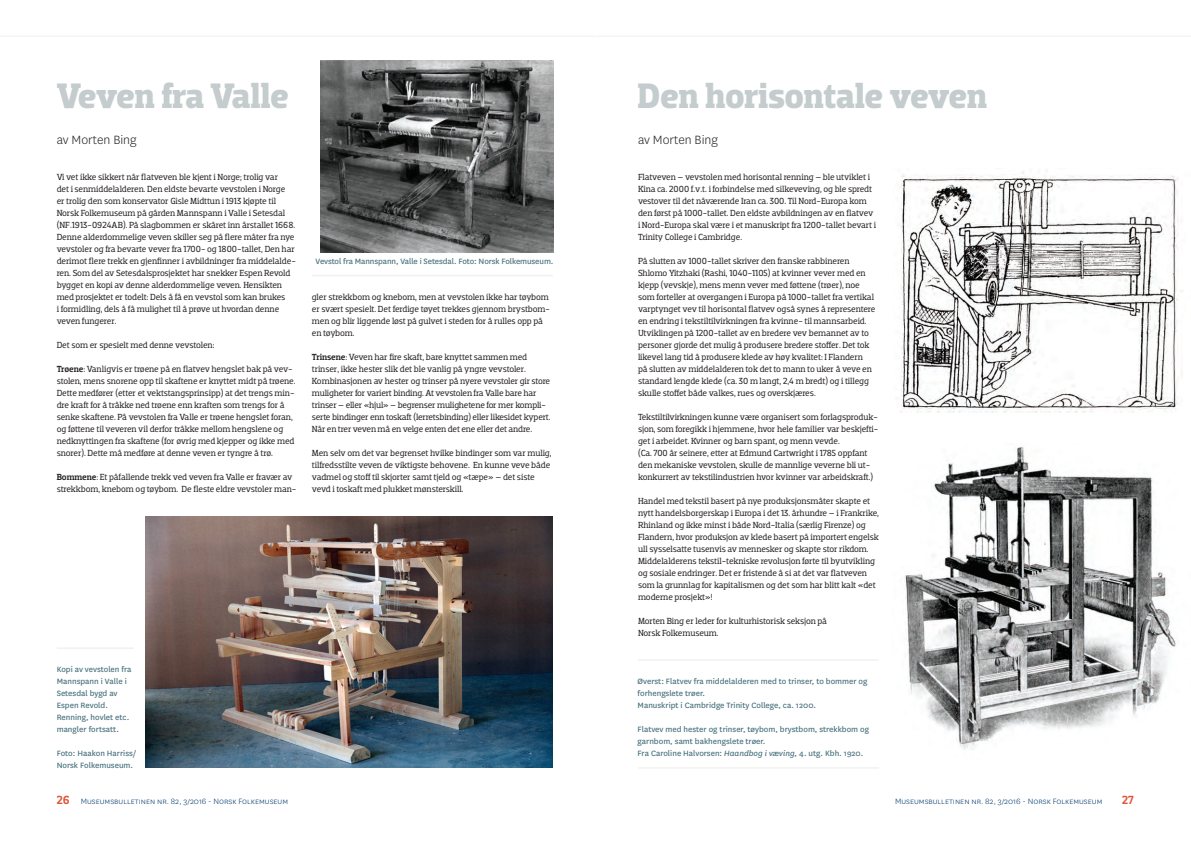
<style>
.page{position:relative;width:1191px;height:842px;background:#fff}
.page>*{position:absolute;margin:0;border:0;box-sizing:border-box;transform-origin:0 0}
.t1{font:700 36px "Dobra Slab";letter-spacing:-.015em;color:#c5ccce}
.t2{font:300 14px "National";color:#231f20}
.t3{font:500 12px "Dobra Slab";color:#e05336}
.t4{font:9px/12px "Dobra Slab";letter-spacing:-.015em;color:#231f20}
.t5{font:9px/12px "National";color:#466f7c}
.t6{font:300 9px "National";color:#01386b}
.s1{font-weight:500}
.s2{font-style:italic}
.s3{font-family:"Dobra Slab";font-weight:500;font-size:12px;color:#e05336}
</style>
<div class="page">
<hr style="left:0;top:36px;width:595px;height:1px;background:#f0f0ec">
<hr style="left:596px;top:36px;width:595px;height:1px;background:#f0f0ec">
<img style="left:901px;top:170px;width:281px;height:243px">
<img style="left:904px;top:446px;width:272px;height:304px">
<img style="left:320px;top:60px;width:233px;height:192px">
<img style="left:146px;top:516px;width:407px;height:252px">
<hr style="left:312px;top:275px;width:241px;height:1px;background:#f0f0ec">
<hr style="left:638px;top:767px;width:241px;height:2px;background:#f0f0ec">
<hr style="left:638px;top:659px;width:240px;height:2px;background:#f0f0ec">
<hr style="left:57px;top:647px;width:77px;height:2px;background:#f0f0ec">
<h1 class="t1" style="left:57px;top:75px;width:234px">Veven fra Valle</h1>
<h2 class="t2" style="left:57px;top:131px;width:81px">av Morten Bing</h2>
<p class="t4" style="left:57px;top:171px;width:241px">Vi vet ikke sikkert når flatveven ble kjent i Norge; trolig var<br>det i senmiddelalderen. Den eldste bevarte vevstolen i Norge<br>er trolig den som konservator Gisle Midttun i 1913 kjøpte til Norsk Folkemuseum på gården Mannspann i Valle i Setesdal (NF.1913-0924AB). På slagbommen er skåret inn årstallet 1668.<br>Denne alderdommelige veven skiller seg på flere måter fra nye vevstoler og fra bevarte vever fra 1700- og 1800-tallet, Den har derimot flere trekk en gjenfinner i avbildninger fra middelalde&shy;ren. Som del av Setesdalsprosjektet har snekker Espen Revold bygget en kopi av denne alderdommelige veven. Hensikten med prosjektet er todelt: Dels å få en vevstol som kan brukes<br>i formidling, dels å få mulighet til å prøve ut hvordan denne veven fungerer.</p>
<p class="t4" style="left:57px;top:339px;width:159px">Det som er spesielt med denne vevstolen:</p>
<p class="t4" style="left:57px;top:363px;width:240px"><span class="s1">Trøene</span>: Vanligvis er trøene på en flatvev hengslet bak på vev&shy;stolen, mens snorene opp til skaftene er knyttet midt på trøene.<br>Dette medfører (etter et vektstangsprinsipp) at det trengs min&shy;dre kraft for å tråkke ned trøene enn kraften som trengs for å senke skaftene. På vevstolen fra Valle er trøene hengslet foran, og føttene til veveren vil derfor tråkke mellom hengslene og nedknyttingen fra skaftene (for øvrig med kjepper og ikke med snorer). Dette må medføre at denne veven er tyngre å trø.</p>
<p class="t4" style="left:57px;top:471px;width:241px"><span class="s1">Bommene</span>: Et påfallende trekk ved veven fra Valle er fravær av strekkbom, knebom og tøybom. De fleste eldre vevstoler man-</p>
<p class="t5" style="left:315px;top:255px;width:239px">Vevstol fra Mannspann, Valle i Setesdal. Foto: Norsk Folkemuseum.</p>
<p class="t4" style="left:312px;top:291px;width:239px">gler strekkbom og knebom, men at vevstolen ikke har tøybom er svært spesielt. Det ferdige tøyet trekkes gjennom brystbom&shy;men og blir liggende løst på gulvet i steden for å rulles opp på en tøybom.</p>
<p class="t4" style="left:312px;top:351px;width:240px"><span class="s1">Trinsene</span>: Veven har fire skaft, bare knyttet sammen med trinser, ikke hester slik det ble vanlig på yngre vevstoler.<br>Kombinasjonen av hester og trinser på nyere vevstoler gir store muligheter for variert binding. At vevstolen fra Valle bare har trinser – eller «hjul» – begrenser mulighetene for mer kompli&shy;serte bindinger enn toskaft (lerretsbinding) eller likesidet kypert.<br>Når en trer veven må en velge enten det ene eller det andre.</p>
<p class="t4" style="left:312px;top:447px;width:241px">Men selv om det var begrenset hvilke bindinger som var mulig, tilfredsstilte veven de viktigste behovene. En kunne veve både vadmel og stoff til skjorter samt tjeld og «tæpe» – det siste vevd i toskaft med plukket mønsterskill.</p>
<p class="t5" style="left:57px;top:663px;width:76px">Kopi av vevstolen fra<br>Mannspann i Valle i<br>Setesdal bygd av<br>Espen Revold.<br>Renning, hovlet etc. mangler fortsatt.</p>
<p class="t5" style="left:57px;top:747px;width:81px">Foto: Haakon Harriss/<br>Norsk Folkemuseum.</p>
<h1 class="t1" style="left:637px;top:75px;width:351px">Den horisontale veven</h1>
<h2 class="t2" style="left:638px;top:131px;width:81px">av Morten Bing</h2>
<p class="t4" style="left:638px;top:171px;width:239px">Flatveven – vevstolen med horisontal renning – ble utviklet i Kina ca. 2000 f.v.t. i forbindelse med silkeveving, og ble spredt vestover til det nåværende Iran ca. 300. Til Nord-Europa kom den først på 1000-tallet. Den eldste avbildningen av en flatvev i Nord-Europa skal være i et manuskript fra 1200-tallet bevart i Trinity College i Cambridge.</p>
<p class="t4" style="left:638px;top:255px;width:239px">På slutten av 1000-tallet skriver den franske rabbineren Shlomo Yitzhaki (Rashi, 1040-1105) at kvinner vever med en kjepp (vevskje), mens menn vever med føttene (trøer), noe som forteller at overgangen i Europa på 1000-tallet fra vertikal varptynget vev til horisontal flatvev også synes å representere en endring i tekstiltilvirkningen fra kvinne- til mannsarbeid.<br>Utviklingen på 1200-tallet av en bredere vev bemannet av to personer gjorde det mulig å produsere bredere stoffer. Det tok likevel lang tid å produsere klede av høy kvalitet: I Flandern<br>på slutten av middelalderen tok det to mann to uker å veve en standard lengde klede (ca. 30 m langt, 2,4 m bredt) og i tillegg skulle stoffet både valkes, rues og overskjæres.</p>
<p class="t4" style="left:638px;top:411px;width:242px">Tekstiltilvirkningen kunne være organisert som forlagsproduk&shy;sjon, som foregikk i hjemmene, hvor hele familier var beskjefti&shy;get i arbeidet. Kvinner og barn spant, og menn vevde.<br>(Ca. 700 år seinere, etter at Edmund Cartwright i 1785 oppfant den mekaniske vevstolen, skulle de mannlige veverne bli ut&shy;konkurrert av tekstilindustrien hvor kvinner var arbeidskraft.)</p>
<p class="t4" style="left:638px;top:495px;width:242px">Handel med tekstil basert på nye produksjonsmåter skapte et nytt handelsborgerskap i Europa i det 13. århundre – i Frankrike, Rhinland og ikke minst i både Nord-Italia (særlig Firenze) og Flandern, hvor produksjon av klede basert på importert engelsk ull sysselsatte tusenvis av mennesker og skapte stor rikdom.<br>Middelalderens tekstil-tekniske revolusjon førte til byutvikling og sosiale endringer. Det er fristende å si at det var flatveven som la grunnlag for kapitalismen og det som har blitt kalt «det moderne prosjekt»!</p>
<p class="t4" style="left:638px;top:615px;width:190px">Morten Bing er leder for kulturhistorisk seksjon på<br>Norsk Folkemuseum.</p>
<p class="t5" style="left:637px;top:675px;width:231px">Øverst: Flatvev fra middelalderen med to trinser, to bommer og forhengslete trøer.<br>Manuskript i Cambridge Trinity College, ca. 1200.</p>
<p class="t5" style="left:637px;top:723px;width:233px">Flatvev med hester og trinser, tøybom, brystbom, strekkbom og garnbom, samt bakhengslete trøer.<br>Fra Caroline Halvorsen: <span class="s2">Haandbog i væving</span>, 4. utg. Kbh. 1920.</p>
<p class="t6" style="left:57px;top:796px;width:233px"><span class="s3">26</span> Museumsbulletinen nr. 82, 3/2016 - Norsk Folkemuseum</p>
<p class="t6" style="left:895px;top:796px;width:209px">Museumsbulletinen nr. 82, 3/2016 - Norsk Folkemuseum</p>
<h3 class="t3" style="left:1122px;top:793px;width:13px">27</h3>
</div>
